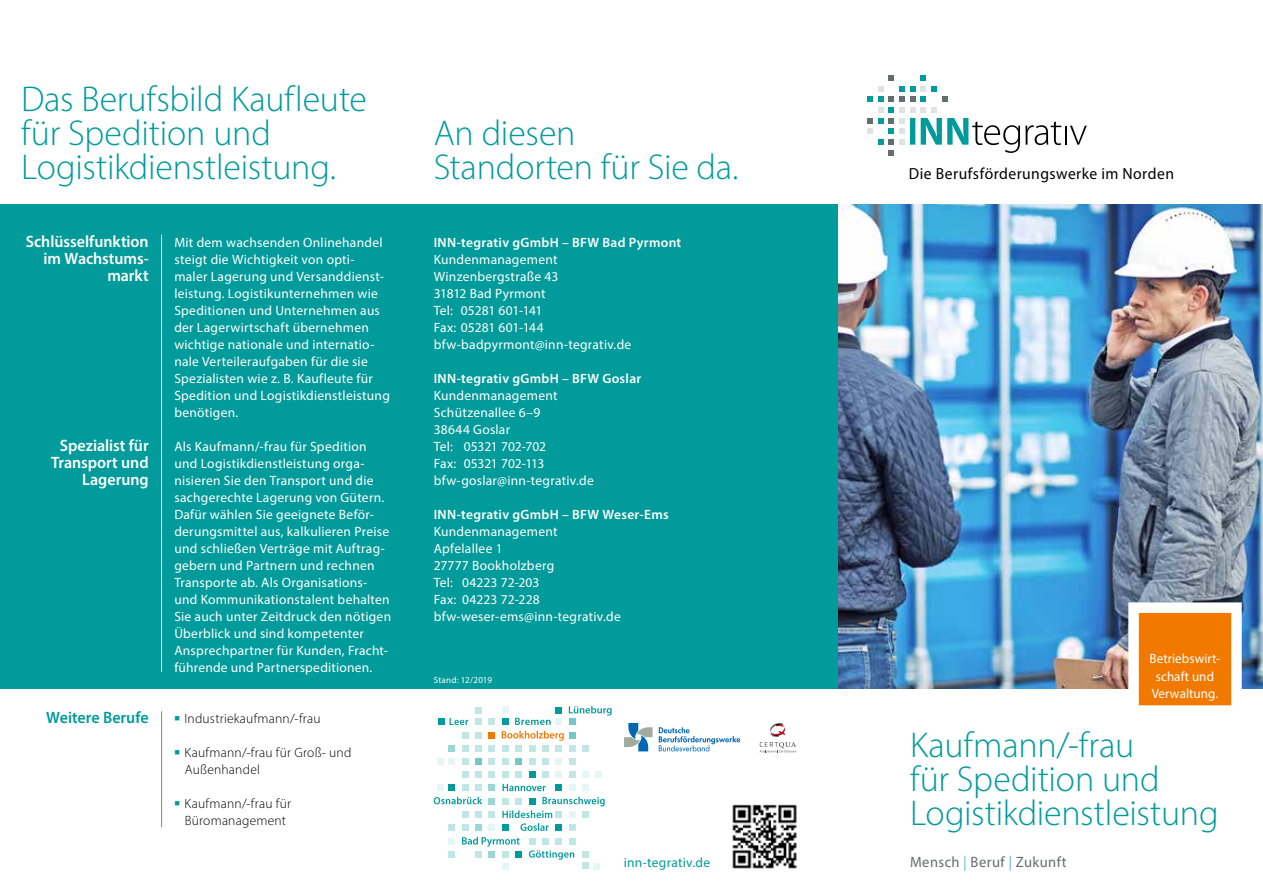
<style>
.page{position:relative;width:1263px;height:893px;background:#fff}
.page>*{position:absolute;margin:0;border:0;box-sizing:border-box;transform-origin:0 0}
.t1{font:300 36px/34px "Myriad Pro";letter-spacing:-.005em;color:#009b9a}
.t2{font:600 16.5px/17px "Myriad Pro";letter-spacing:-.005em;color:#fff;text-align:right}
.t3{font:600 16.5px "Myriad Pro";color:#009b9a}
.t4{font:16.05px "Myriad Pro";letter-spacing:.03em;color:#000}
.t5{font:15px "Myriad Pro";letter-spacing:.03em;color:#646d6f}
.t6{font:13.5px/17px "Myriad Pro";letter-spacing:.02em;color:#fff}
.t7{font:300 13.5px/17px "Myriad Pro";letter-spacing:.015em;color:#000}
.t8{font:600 13.5px "Myriad Pro";letter-spacing:.025em;color:#fff}
.t9{font:13.5px "Myriad Pro";letter-spacing:.015em;color:#009b9a}
.t10{font:9px "Myriad Pro";letter-spacing:.02em;color:#fff}
.s1{color:#009b9a}
.s2{font-weight:300;color:#009b9a}
</style>
<div class="page">
<img style="left:838px;top:204px;width:425px;height:485px">
<svg style="left:1123px;top:597px;width:124px;height:109px"></svg>
<svg style="left:760px;top:723px;width:36px;height:30px"></svg>
<svg style="left:624px;top:723px;width:28px;height:28px"></svg>
<svg style="left:659px;top:727px;width:81px;height:24px"></svg>
<div style="left:0;top:204px;width:838px;height:485px;background:#009b9a"></div>
<hr style="left:161px;top:235px;width:1px;height:437px;background:#fff">
<hr style="left:161px;top:711px;width:1px;height:116px;background:#878988">
<img style="left:732px;top:804px;width:65px;height:65px">
<div style="left:502px;top:771px;width:7px;height:7px;background:#c0e6e6"></div>
<div style="left:515px;top:771px;width:7px;height:7px;background:#c0e6e6"></div>
<div style="left:529px;top:771px;width:6px;height:7px;background:#009b9a"></div>
<div style="left:542px;top:771px;width:7px;height:7px;background:#c0e6e6"></div>
<div style="left:555px;top:771px;width:7px;height:7px;background:#e6f5f5"></div>
<div style="left:555px;top:758px;width:7px;height:7px;background:#e6f5f5"></div>
<div style="left:448px;top:784px;width:7px;height:7px;background:#009b9a"></div>
<div style="left:437px;top:784px;width:7px;height:7px;background:#e6f5f5"></div>
<div style="left:555px;top:784px;width:7px;height:7px;background:#009b9a"></div>
<div style="left:462px;top:771px;width:7px;height:7px;background:#c0e6e6"></div>
<div style="left:569px;top:771px;width:6px;height:7px;background:#c0e6e6"></div>
<div style="left:569px;top:758px;width:6px;height:7px;background:#c0e6e6"></div>
<div style="left:462px;top:784px;width:7px;height:7px;background:#c0e6e6"></div>
<div style="left:569px;top:784px;width:6px;height:7px;background:#e6f5f5"></div>
<div style="left:475px;top:771px;width:7px;height:7px;background:#c0e6e6"></div>
<div style="left:475px;top:784px;width:7px;height:7px;background:#c0e6e6"></div>
<div style="left:582px;top:784px;width:7px;height:7px;background:#e6f5f5"></div>
<div style="left:582px;top:771px;width:7px;height:7px;background:#e6f5f5"></div>
<div style="left:595px;top:771px;width:6px;height:7px;background:#e6f5f5"></div>
<div style="left:489px;top:771px;width:6px;height:7px;background:#c0e6e6"></div>
<div style="left:489px;top:784px;width:6px;height:7px;background:#9ad7d6"></div>
<div style="left:502px;top:718px;width:7px;height:7px;background:#009b9a"></div>
<div style="left:502px;top:706px;width:7px;height:7px;background:#e6f5f5"></div>
<div style="left:502px;top:863px;width:7px;height:7px;background:#e6f5f5"></div>
<div style="left:593px;top:863px;width:7px;height:7px;background:#e6f5f5"></div>
<div style="left:502px;top:745px;width:7px;height:7px;background:#c0e6e6"></div>
<div style="left:502px;top:758px;width:7px;height:7px;background:#c0e6e6"></div>
<div style="left:502px;top:851px;width:7px;height:7px;background:#c0e6e6"></div>
<div style="left:515px;top:745px;width:7px;height:7px;background:#c0e6e6"></div>
<div style="left:515px;top:758px;width:7px;height:7px;background:#73c8c7"></div>
<div style="left:515px;top:851px;width:7px;height:7px;background:#009b9a"></div>
<div style="left:529px;top:745px;width:6px;height:7px;background:#c0e6e6"></div>
<svg style="left:529px;top:838px;width:6px;height:6px"></svg>
<div style="left:529px;top:758px;width:6px;height:7px;background:#c0e6e6"></div>
<div style="left:542px;top:745px;width:7px;height:7px;background:#c0e6e6"></div>
<div style="left:542px;top:838px;width:7px;height:6px;background:#c0e6e6"></div>
<div style="left:542px;top:758px;width:7px;height:7px;background:#c0e6e6"></div>
<div style="left:555px;top:718px;width:7px;height:7px;background:#e6f5f5"></div>
<div style="left:555px;top:707px;width:7px;height:6px;background:#009b9a"></div>
<div style="left:448px;top:824px;width:7px;height:7px;background:#c0e6e6"></div>
<div style="left:448px;top:745px;width:7px;height:7px;background:#9ad7d6"></div>
<div style="left:555px;top:745px;width:7px;height:7px;background:#c0e6e6"></div>
<div style="left:448px;top:838px;width:7px;height:6px;background:#e6f5f5"></div>
<div style="left:448px;top:758px;width:7px;height:7px;background:#e6f5f5"></div>
<div style="left:437px;top:758px;width:7px;height:7px;background:#e6f5f5"></div>
<div style="left:555px;top:838px;width:7px;height:6px;background:#c0e6e6"></div>
<div style="left:448px;top:851px;width:7px;height:7px;background:#c0e6e6"></div>
<div style="left:569px;top:718px;width:6px;height:7px;background:#73c8c7"></div>
<div style="left:462px;top:811px;width:7px;height:7px;background:#c0e6e6"></div>
<div style="left:462px;top:732px;width:7px;height:6px;background:#c0e6e6"></div>
<div style="left:462px;top:824px;width:7px;height:7px;background:#c0e6e6"></div>
<div style="left:462px;top:745px;width:7px;height:7px;background:#c0e6e6"></div>
<div style="left:569px;top:745px;width:6px;height:7px;background:#c0e6e6"></div>
<div style="left:462px;top:758px;width:7px;height:7px;background:#c0e6e6"></div>
<svg style="left:569px;top:838px;width:6px;height:6px"></svg>
<div style="left:475px;top:718px;width:7px;height:7px;background:#c0e6e6"></div>
<div style="left:475px;top:811px;width:7px;height:7px;background:#c0e6e6"></div>
<div style="left:475px;top:732px;width:7px;height:6px;background:#c0e6e6"></div>
<div style="left:475px;top:824px;width:7px;height:7px;background:#9ad7d6"></div>
<div style="left:475px;top:745px;width:7px;height:7px;background:#c0e6e6"></div>
<div style="left:582px;top:745px;width:7px;height:7px;background:#c0e6e6"></div>
<div style="left:475px;top:758px;width:7px;height:7px;background:#73c8c7"></div>
<div style="left:475px;top:851px;width:7px;height:7px;background:#c0e6e6"></div>
<div style="left:582px;top:851px;width:7px;height:7px;background:#c0e6e6"></div>
<div style="left:582px;top:863px;width:7px;height:6px;background:#c0e6e6"></div>
<svg style="left:489px;top:798px;width:6px;height:6px"></svg>
<div style="left:489px;top:718px;width:6px;height:7px;background:#c0e6e6"></div>
<div style="left:489px;top:811px;width:6px;height:7px;background:#c0e6e6"></div>
<svg style="left:489px;top:732px;width:6px;height:6px"></svg>
<div style="left:489px;top:824px;width:6px;height:7px;background:#e6f5f5"></div>
<div style="left:489px;top:745px;width:6px;height:7px;background:#c0e6e6"></div>
<div style="left:489px;top:758px;width:6px;height:7px;background:#c0e6e6"></div>
<div style="left:489px;top:851px;width:6px;height:7px;background:#9ad7d6"></div>
<svg style="left:502px;top:731px;width:73px;height:10px"></svg>
<svg style="left:502px;top:784px;width:44px;height:7px"></svg>
<svg style="left:462px;top:837px;width:58px;height:10px"></svg>
<div style="left:475px;top:707px;width:7px;height:6px;background:#c0e6e6"></div>
<div style="left:438px;top:718px;width:6px;height:7px;background:#009b9a"></div>
<svg style="left:502px;top:797px;width:103px;height:34px"></svg>
<svg style="left:529px;top:850px;width:45px;height:10px"></svg>
<svg style="left:434px;top:797px;width:48px;height:7px"></svg>
<svg style="left:449px;top:718px;width:19px;height:7px"></svg>
<svg style="left:515px;top:718px;width:36px;height:7px"></svg>
<svg style="left:569px;top:706px;width:43px;height:10px"></svg>
<svg style="left:878px;top:86px;width:5px;height:5px"></svg>
<svg style="left:867px;top:97px;width:16px;height:26px"></svg>
<svg style="left:867px;top:129px;width:16px;height:16px"></svg>
<svg style="left:889px;top:75px;width:26px;height:16px"></svg>
<svg style="left:921px;top:75px;width:16px;height:16px"></svg>
<svg style="left:889px;top:97px;width:198px;height:58px"></svg>
<h1 class="t1" style="left:21px;top:81px;width:347px">Das Berufsbild Kaufleute für Spedition und<br>Logistikdienstleistung.</h1>
<p class="t2" style="left:26px;top:232px;width:124px">Schlüsselfunktion im Wachstums&shy;markt</p>
<p class="t2" style="left:51px;top:436px;width:99px">Spezialist für<br>Transport und<br>Lagerung</p>
<p class="t3" style="left:46px;top:707px;width:104px">Weitere Berufe</p>
<p class="t6" style="left:174px;top:233px;width:217px">Mit dem wachsenden Onlinehandel steigt die Wichtigkeit von opti&shy;maler Lagerung und Versanddienst&shy;leistung. Logistikunternehmen wie Speditionen und Unternehmen aus der Lagerwirtschaft übernehmen wichtige nationale und internatio&shy;nale Verteileraufgaben für die sie Spezialisten wie z. B. Kaufleute für Spedition und Logistikdienstleistung benötigen.</p>
<p class="t6" style="left:174px;top:438px;width:218px">Als Kaufmann/-frau für Spedition und Logistikdienstleistung orga&shy;nisieren Sie den Transport und die sachgerechte Lagerung von Gütern.<br>Dafür wählen Sie geeignete Beför&shy;derungsmittel aus, kalkulieren Preise und schließen Verträge mit Auftrag&shy;gebern und Partnern und rechnen Transporte ab. Als Organisations&shy;und Kommunikationstalent behalten Sie auch unter Zeitdruck den nötigen Überblick und sind kompetenter Ansprechpartner für Kunden, Fracht&shy;führende und Partnerspeditionen.</p>
<p class="t7" style="left:174px;top:710px;width:148px"><span class="s1">■</span> Industriekaufmann/-frau</p>
<p class="t7" style="left:185px;top:744px;width:168px;text-indent:-11px"><span class="s1">■</span> Kaufmann/-frau für Groß- und<br>Außenhandel</p>
<p class="t7" style="left:174px;top:795px;width:118px;text-align:center"><span class="s1">■</span> Kaufmann/-frau für<br>Büromanagement</p>
<h1 class="t1" style="left:434px;top:115px;width:306px">An diesen<br>Standorten für Sie da.</h1>
<p class="t8" style="left:434px;top:234px;width:249px">INN-tegrativ gGmbH – BFW Bad Pyrmont</p>
<p class="t6" style="left:434px;top:250px;width:199px">Kundenmanagement<br>Winzenbergstraße 43<br>31812 Bad Pyrmont<br>Tel: 05281 601-141<br>Fax: 05281 601-144 bfw-badpyrmont@inn-tegrativ.de</p>
<p class="t8" style="left:434px;top:370px;width:209px">INN-tegrativ gGmbH – BFW Goslar</p>
<p class="t6" style="left:434px;top:386px;width:162px">Kundenmanagement<br>Schützenallee 6–9<br>38644 Goslar<br>Tel: 05321 702-702<br>Fax: 05321 702-113 bfw-goslar@inn-tegrativ.de</p>
<p class="t8" style="left:434px;top:506px;width:236px">INN-tegrativ gGmbH – BFW Weser-Ems</p>
<p class="t6" style="left:434px;top:523px;width:188px">Kundenmanagement<br>Apfelallee 1<br>27777 Bookholzberg<br>Tel: 04223 72-203<br>Fax: 04223 72-228 bfw-weser-ems@inn-tegrativ.de</p>
<p class="t10" style="left:434px;top:674px;width:60px">Stand: 12/2019</p>
<p class="t9" style="left:624px;top:855px;width:88px">inn-tegrativ.de</p>
<p class="t4" style="left:909px;top:164px;width:267px">Die Berufsförderungswerke im Norden</p>
<p class="t6" style="left:1149px;top:650px;width:72px;text-align:center">Betriebswirt&shy;schaft und<br>Verwaltung.</p>
<h1 class="t1" style="left:910px;top:728px;width:310px">Kaufmann/-frau<br>für Spedition und<br>Logistikdienstleistung</h1>
<p class="t5" style="left:910px;top:853px;width:158px">Mensch <span class="s2">|</span> Beruf <span class="s2">|</span> Zukunft</p>
</div>
